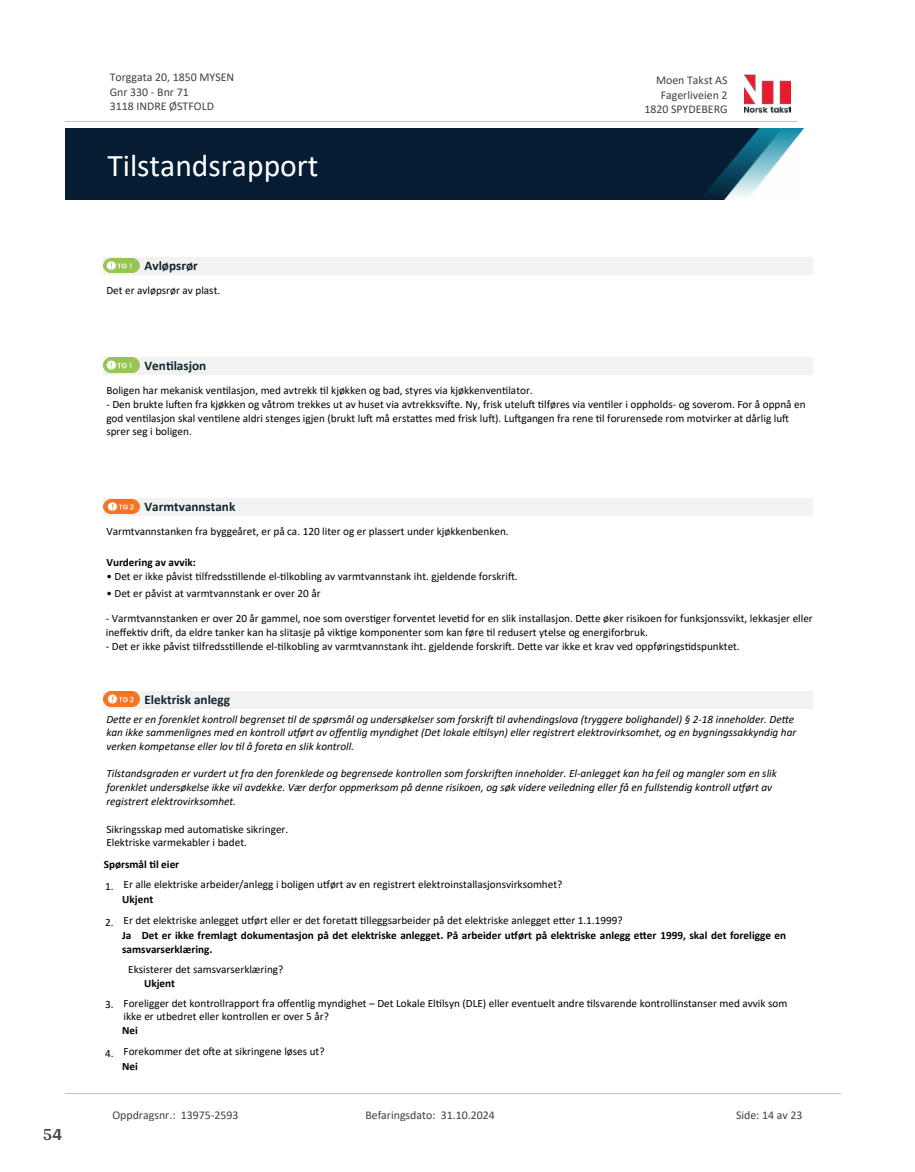
<style>
.page{position:relative;width:915px;height:1172px;background:#fff}
.page>*{position:absolute;margin:0;border:0;box-sizing:border-box;transform-origin:0 0}
.t1{font:31.65px "Calibri";color:#fff}
.t2{font:700 18px "Arya";color:#414749}
.t3{font:700 13.2px "Calibri";color:#0f252c}
.t4{font:11.85px/14.5px "Calibri";color:#404040}
.t5{font:11.25px/13.6px "Calibri";color:#000}
.t6{font:italic 11.25px/13.6px "Calibri";color:#000}
.t7{font:700 11.25px/13.6px "Calibri";color:#000}
</style>
<div class="page">
<div style="left:104px;top:257px;width:708px;height:18px;background:#f2f2f2"></div>
<img style="left:104px;top:258px;width:35px;height:15px">
<div style="left:104px;top:357px;width:708px;height:17px;background:#f2f2f2"></div>
<svg style="left:108px;top:357px;width:28px;height:1px"></svg>
<img style="left:104px;top:358px;width:35px;height:15px">
<div style="left:104px;top:498px;width:708px;height:17px;background:#f2f2f2"></div>
<img style="left:104px;top:499px;width:35px;height:15px">
<div style="left:104px;top:691px;width:708px;height:17px;background:#f2f2f2"></div>
<svg style="left:107px;top:691px;width:29px;height:16px"></svg>
<img style="left:104px;top:692px;width:35px;height:14px">
<img style="left:744px;top:74px;width:46px;height:40px">
<hr style="left:65px;top:121px;width:731px;height:1px;background:#c0c0c0">
<img style="left:65px;top:129px;width:738px;height:71px">
<hr style="left:65px;top:1093px;width:775px;height:1px;background:#c0c0c0">
<h2 class="t2" style="left:43px;top:1123px;width:21px">54</h2>
<p class="t4" style="left:110px;top:70px;width:126px">Torggata 20, 1850 MYSEN<br>Gnr 330 - Bnr 71<br>3118 INDRE ØSTFOLD</p>
<p class="t4" style="left:655px;top:73px;width:73px">Moen Takst AS</p>
<p class="t4" style="left:660px;top:87px;width:68px">Fagerliveien 2</p>
<p class="t4" style="left:644px;top:102px;width:85px">1820 SPYDEBERG</p>
<h1 class="t1" style="left:107px;top:143px;width:213px">Tilstandsrapport</h1>
<p class="t3" style="left:144px;top:256px;width:55px">Avløpsrør</p>
<p class="t5" style="left:106px;top:283px;width:115px">Det er avløpsrør av plast.</p>
<p class="t3" style="left:144px;top:356px;width:63px">Ven琀椀lasjon</p>
<p class="t5" style="left:106px;top:383px;width:427px">Boligen har mekanisk ven琀椀lasjon, med avtrekk 琀椀l kjøkken og bad, styres via kjøkkenven琀椀lator.</p>
<p class="t5" style="left:106px;top:397px;width:700px">- Den brukte lu昀琀en fra kjøkken og våtrom trekkes ut av huset via avtrekksvi昀琀e. Ny, frisk utelu昀琀 琀椀lføres via ven琀椀ler i oppholds- og soverom. For å oppnå en god ven琀椀lasjon skal ven琀椀lene aldri stenges igjen (brukt lu昀琀 må ersta琀琀es med frisk lu昀琀). Lu昀琀gangen fra rene 琀椀l forurensede rom motvirker at dårlig lu昀琀sprer seg i boligen.</p>
<p class="t3" style="left:144px;top:497px;width:92px">Varmtvannstank</p>
<p class="t5" style="left:106px;top:524px;width:404px">Varmtvannstanken fra byggeåret, er på ca. 120 liter og er plassert under kjøkkenbenken.</p>
<p class="t7" style="left:106px;top:555px;width:91px">Vurdering av avvik:</p>
<p class="t5" style="left:106px;top:569px;width:412px">• Det er ikke påvist 琀椀lfredss琀椀llende el-琀椀lkobling av varmtvannstank iht. gjeldende forskri昀琀.</p>
<p class="t5" style="left:106px;top:586px;width:216px">• Det er påvist at varmtvannstank er over 20 år</p>
<p class="t5" style="left:106px;top:611px;width:708px">- Varmtvannstanken er over 20 år gammel, noe som overs琀椀ger forventet leve琀椀d for en slik installasjon. De琀琀e øker risikoen for funksjonssvikt, lekkasjer eller ine昀昀ek琀椀v dri昀琀, da eldre tanker kan ha slitasje på vik琀椀ge komponenter som kan føre 琀椀l redusert ytelse og energiforbruk.</p>
<p class="t5" style="left:106px;top:639px;width:635px">- Det er ikke påvist 琀椀lfredss琀椀llende el-琀椀lkobling av varmtvannstank iht. gjeldende forskri昀琀. De琀琀e var ikke et krav ved oppførings琀椀dspunktet.</p>
<p class="t3" style="left:144px;top:690px;width:87px">Elektrisk anlegg</p>
<p class="t6" style="left:106px;top:712px;width:691px">De琀琀e er en forenklet kontroll begrenset 琀椀l de spørsmål og undersøkelser som forskri昀琀 琀椀l avhendingslova (tryggere bolighandel) § 2-18 inneholder. De琀琀e kan ikke sammenlignes med en kontroll u琀昀ørt av o昀昀entlig myndighet (Det lokale el琀椀lsyn) eller registrert elektrovirksomhet, og en bygningssakkyndig har verken kompetanse eller lov 琀椀l å foreta en slik kontroll.</p>
<p class="t6" style="left:106px;top:766px;width:671px">Tilstandsgraden er vurdert ut fra den forenklede og begrensede kontrollen som forskri昀琀en inneholder. El-anlegget kan ha feil og mangler som en slik forenklet undersøkelse ikke vil avdekke. Vær derfor oppmerksom på denne risikoen, og søk videre veiledning eller få en fullstendig kontroll u琀昀ørt av registrert elektrovirksomhet.</p>
<p class="t5" style="left:106px;top:822px;width:183px">Sikringsskap med automa琀椀ske sikringer.<br>Elektriske varmekabler i badet.</p>
<p class="t7" style="left:104px;top:857px;width:77px">Spørsmål 琀椀l eier</p>
<p class="t5" style="left:105px;top:877px;width:458px">1. Er alle elektriske arbeider/anlegg i boligen u琀昀ørt av en registrert elektroinstallasjonsvirksomhet?</p>
<p class="t7" style="left:122px;top:892px;width:33px">Ukjent</p>
<p class="t5" style="left:105px;top:913px;width:519px">2. Er det elektriske anlegget u琀昀ørt eller er det foreta琀琀 琀椀lleggsarbeider på det elektriske anlegget e琀琀er 1.1.1999?</p>
<p class="t7" style="left:122px;top:929px;width:665px">Ja Det er ikke fremlagt dokumentasjon på det elektriske anlegget. På arbeider u琀昀ørt på elektriske anlegg e琀琀er 1999, skal det foreligge en samsvarserklæring.</p>
<p class="t5" style="left:128px;top:962px;width:157px">Eksisterer det samsvarserklæring?</p>
<p class="t7" style="left:144px;top:976px;width:33px">Ukjent</p>
<p class="t5" style="left:123px;top:996px;width:665px;text-indent:-19px">3. Foreligger det kontrollrapport fra o昀昀entlig myndighet – Det Lokale El琀椀lsyn (DLE) eller eventuelt andre 琀椀lsvarende kontrollinstanser med avvik som ikke er utbedret eller kontrollen er over 5 år?</p>
<p class="t7" style="left:122px;top:1023px;width:17px">Nei</p>
<p class="t5" style="left:105px;top:1044px;width:221px">4. Forekommer det o昀琀e at sikringene løses ut?</p>
<p class="t7" style="left:122px;top:1059px;width:17px">Nei</p>
<p class="t4" style="left:112px;top:1107px;width:127px">Oppdragsnr.: 13975-2593</p>
<p class="t4" style="left:365px;top:1107px;width:131px">Befaringsdato: 31.10.2024</p>
<p class="t4" style="left:735px;top:1107px;width:68px">Side: 14 av 23</p>
</div>
